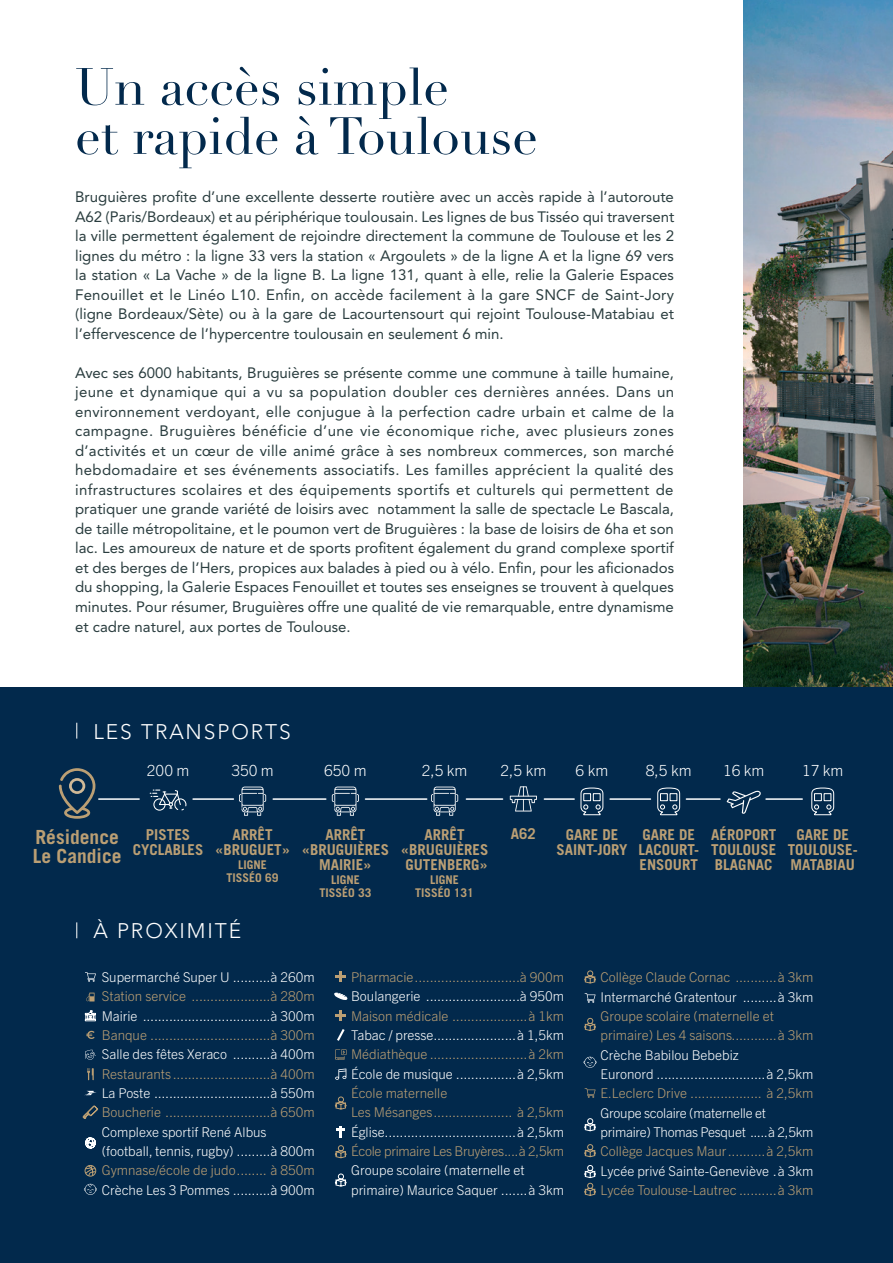
<style>
.page{position:relative;width:893px;height:1263px;background:#fff}
.page>*{position:absolute;margin:0;border:0;box-sizing:border-box;transform-origin:0 0}
.t1{font:51.45px/49.2px "Didot";color:#02294c}
.t2{font:300 21px "Avenir LT Std";letter-spacing:.09em;color:#fff}
.t3{font:700 19.5px/19.5px "Trade Gothic LT Std";color:#bb9f74}
.t4{font:300 15.45px "Trade Gothic Next LT Pro";color:#fff}
.t5{font:15px/19.5px "Avenir LT Std";color:#2a3d3f;text-align:justify}
.t6{font:700 15px/15px "Trade Gothic LT Std";color:#bb9f74;text-align:center}
.t7{font:300 13.5px/19.4px "Trade Gothic Next LT Pro";color:#fff}
.t8{font:300 13.5px/19.4px "Trade Gothic Next LT Pro";color:#bb9f74}
.t9{font:300 13.5px/19.4px "Trade Gothic Next LT Pro";letter-spacing:-.02em;color:#fff}
.t10{font:300 13.5px "Trade Gothic Next LT Pro";letter-spacing:-.02em;color:#bb9f74}
.t11{font:700 12px/13.5px "Trade Gothic LT Std";color:#bb9f74;text-align:center}
</style>
<div class="page">
<img style="left:744px;top:0;width:149px;height:687px">
<div style="left:0;top:687px;width:893px;height:576px;background:#02294c"></div>
<svg style="left:76px;top:723px;width:1px;height:16px"></svg>
<svg style="left:76px;top:922px;width:1px;height:16px"></svg>
<hr style="left:99px;top:798px;width:40px;height:2px;background:#fff">
<hr style="left:193px;top:798px;width:40px;height:2px;background:#fff">
<hr style="left:273px;top:798px;width:53px;height:2px;background:#fff">
<hr style="left:365px;top:798px;width:62px;height:2px;background:#fff">
<hr style="left:466px;top:798px;width:37px;height:2px;background:#fff">
<hr style="left:610px;top:798px;width:40px;height:2px;background:#fff">
<hr style="left:544px;top:798px;width:30px;height:2px;background:#fff">
<hr style="left:686px;top:798px;width:34px;height:2px;background:#fff">
<hr style="left:766px;top:798px;width:36px;height:2px;background:#fff">
<svg style="left:59px;top:768px;width:36px;height:51px"></svg>
<svg style="left:727px;top:791px;width:34px;height:23px"></svg>
<svg style="left:150px;top:789px;width:36px;height:22px"></svg>
<svg style="left:580px;top:787px;width:24px;height:29px"></svg>
<svg style="left:657px;top:787px;width:23px;height:29px"></svg>
<svg style="left:811px;top:787px;width:24px;height:29px"></svg>
<svg style="left:334px;top:992px;width:14px;height:8px"></svg>
<svg style="left:85px;top:1165px;width:11px;height:11px"></svg>
<svg style="left:84px;top:1184px;width:13px;height:11px"></svg>
<svg style="left:583px;top:1057px;width:14px;height:11px"></svg>
<svg style="left:86px;top:992px;width:9px;height:9px"></svg>
<svg style="left:85px;top:1010px;width:11px;height:11px"></svg>
<svg style="left:85px;top:1091px;width:12px;height:4px"></svg>
<svg style="left:85px;top:972px;width:11px;height:10px"></svg>
<svg style="left:585px;top:993px;width:10px;height:10px"></svg>
<svg style="left:585px;top:1088px;width:10px;height:10px"></svg>
<svg style="left:335px;top:1145px;width:12px;height:13px"></svg>
<svg style="left:335px;top:1096px;width:12px;height:14px"></svg>
<svg style="left:584px;top:970px;width:12px;height:14px"></svg>
<svg style="left:584px;top:1018px;width:12px;height:13px"></svg>
<svg style="left:584px;top:1144px;width:12px;height:13px"></svg>
<svg style="left:335px;top:1173px;width:12px;height:14px"></svg>
<svg style="left:584px;top:1165px;width:12px;height:31px"></svg>
<svg style="left:584px;top:1118px;width:12px;height:13px"></svg>
<svg style="left:239px;top:787px;width:27px;height:29px"></svg>
<svg style="left:332px;top:787px;width:27px;height:29px"></svg>
<svg style="left:431px;top:787px;width:27px;height:29px"></svg>
<svg style="left:85px;top:1137px;width:11px;height:12px"></svg>
<svg style="left:337px;top:1029px;width:8px;height:12px"></svg>
<svg style="left:336px;top:972px;width:10px;height:10px"></svg>
<svg style="left:336px;top:1010px;width:10px;height:10px"></svg>
<svg style="left:336px;top:1126px;width:9px;height:11px"></svg>
<svg style="left:86px;top:1031px;width:9px;height:8px"></svg>
<svg style="left:83px;top:1105px;width:15px;height:13px"></svg>
<svg style="left:335px;top:1068px;width:11px;height:12px"></svg>
<svg style="left:85px;top:1050px;width:11px;height:10px"></svg>
<hr style="left:892px;top:687px;width:1px;height:576px;background:#e6d9c4">
<svg style="left:892px;top:732px;width:1px;height:531px"></svg>
<svg style="left:510px;top:786px;width:27px;height:25px"></svg>
<svg style="left:87px;top:1068px;width:7px;height:12px"></svg>
<svg style="left:335px;top:1049px;width:12px;height:11px"></svg>
<h1 class="t1" style="left:75px;top:63px;width:464px">Un accès simple<br>et rapide à Toulouse</h1>
<p class="t5" style="left:75px;top:188px;width:601px">Bruguières profite d’une excellente desserte routière avec un accès rapide à l’autoroute A62 (Paris/Bordeaux) et au périphérique toulousain. Les lignes de bus Tisséo qui traversent la ville permettent également de rejoindre directement la commune de Toulouse et les 2 lignes du métro : la ligne 33 vers la station « Argoulets » de la ligne A et la ligne 69 vers la station « La Vache » de la ligne B. La ligne 131, quant à elle, relie la Galerie Espaces Fenouillet et le Linéo L10. Enfin, on accède facilement à la gare SNCF de Saint-Jory (ligne Bordeaux/Sète) ou à la gare de Lacourtensourt qui rejoint Toulouse-Matabiau et l’effervescence de l’hypercentre toulousain en seulement 6 min.</p>
<p class="t5" style="left:75px;top:363px;width:601px">Avec ses 6000 habitants, Bruguières se présente comme une commune à taille humaine, jeune et dynamique qui a vu sa population doubler ces dernières années. Dans un environnement verdoyant, elle conjugue à la perfection cadre urbain et calme de la campagne. Bruguières bénéficie d’une vie économique riche, avec plusieurs zones d’activités et un cœur de ville animé grâce à ses nombreux commerces, son marché hebdomadaire et ses événements associatifs. Les familles apprécient la qualité des infrastructures scolaires et des équipements sportifs et culturels qui permettent de pratiquer une grande variété de loisirs avec notamment la salle de spectacle Le Bascala, de taille métropolitaine, et le poumon vert de Bruguières : la base de loisirs de 6ha et son lac. Les amoureux de nature et de sports profitent également du grand complexe sportif et des berges de l’Hers, propices aux balades à pied ou à vélo. Enfin, pour les aficionados du shopping, la Galerie Espaces Fenouillet et toutes ses enseignes se trouvent à quelques minutes. Pour résumer, Bruguières offre une qualité de vie remarquable, entre dynamisme et cadre naturel, aux portes de Toulouse.</p>
<h2 class="t2" style="left:93px;top:719px;width:199px">LES TRANSPORTS</h2>
<p class="t4" style="left:147px;top:759px;width:44px">200 m</p>
<p class="t4" style="left:231px;top:759px;width:44px">350 m</p>
<p class="t4" style="left:324px;top:759px;width:44px">650 m</p>
<p class="t4" style="left:422px;top:759px;width:47px">2,5 km</p>
<p class="t4" style="left:500px;top:759px;width:47px">2,5 km</p>
<p class="t4" style="left:576px;top:759px;width:34px">6 km</p>
<p class="t4" style="left:646px;top:759px;width:47px">8,5 km</p>
<p class="t4" style="left:723px;top:759px;width:43px">16 km</p>
<p class="t4" style="left:802px;top:759px;width:43px">17 km</p>
<h3 class="t3" style="left:33px;top:826px;width:90px">Résidence<br>Le Candice</h3>
<p class="t6" style="left:215px;top:827px;width:77px">ARRÊT «BRUGUET»</p>
<p class="t11" style="left:227px;top:858px;width:54px">LIGNE<br>TISSÉO 69</p>
<p class="t6" style="left:302px;top:827px;width:89px">ARRÊT «BRUGUIÈRES<br>MAIRIE»</p>
<p class="t11" style="left:319px;top:873px;width:54px">LIGNE<br>TISSÉO 33</p>
<p class="t6" style="left:401px;top:827px;width:89px">ARRÊT «BRUGUIÈRES<br>GUTENBERG»</p>
<p class="t11" style="left:415px;top:873px;width:60px">LIGNE<br>TISSÉO 131</p>
<p class="t6" style="left:511px;top:826px;width:27px">A62</p>
<p class="t6" style="left:133px;top:827px;width:72px">PISTES<br>CYCLABLES</p>
<p class="t6" style="left:556px;top:827px;width:73px">GARE DE<br>SAINT-JORY</p>
<h2 class="t2" style="left:93px;top:919px;width:149px">À PROXIMITÉ</h2>
<p class="t6" style="left:638px;top:827px;width:62px;text-align:left">GARE DE<br>LACOURT-<br>ENSOURT</p>
<p class="t6" style="left:711px;top:827px;width:67px;text-align:justify">AÉROPORT TOULOUSE BLAGNAC</p>
<p class="t6" style="left:788px;top:827px;width:72px">GARE DE<br>TOULOUSE-<br>MATABIAU</p>
<p class="t7" style="left:102px;top:966px;width:215px">Supermarché Super U ..........à 260m</p>
<p class="t8" style="left:102px;top:986px;width:215px">Station service .....................à 280m</p>
<p class="t7" style="left:102px;top:1005px;width:215px">Mairie ..................................à 300m</p>
<p class="t8" style="left:102px;top:1024px;width:215px">Banque ................................à 300m</p>
<p class="t7" style="left:102px;top:1044px;width:215px">Salle des fêtes Xeraco ..........à 400m</p>
<p class="t8" style="left:102px;top:1063px;width:215px">Restaurants ..........................à 400m</p>
<p class="t7" style="left:102px;top:1082px;width:215px">La Poste ...............................à 550m</p>
<p class="t8" style="left:102px;top:1102px;width:215px">Boucherie ............................à 650m</p>
<p class="t7" style="left:102px;top:1121px;width:215px">Complexe sportif René Albus (football, tennis, rugby) .........à 800m</p>
<p class="t8" style="left:102px;top:1160px;width:215px">Gymnase/école de judo........ à 850m</p>
<p class="t7" style="left:102px;top:1179px;width:215px">Crèche Les 3 Pommes ..........à 900m</p>
<p class="t8" style="left:351px;top:967px;width:215px">Pharmacie............................à 900m</p>
<p class="t7" style="left:351px;top:986px;width:215px">Boulangerie .........................à 950m</p>
<p class="t8" style="left:351px;top:1005px;width:215px">Maison médicale ....................à 1km</p>
<p class="t7" style="left:351px;top:1025px;width:215px">Tabac / presse......................à 1,5km</p>
<p class="t8" style="left:351px;top:1044px;width:215px">Médiathèque ..........................à 2km</p>
<p class="t7" style="left:351px;top:1063px;width:215px">École de musique ................à 2,5km</p>
<p class="t8" style="left:351px;top:1083px;width:215px">École maternelle<br>Les Mésanges..................... à 2,5km</p>
<p class="t7" style="left:351px;top:1121px;width:215px">Église...................................à 2,5km</p>
<p class="t10" style="left:351px;top:1142px;width:215px">École primaire Les Bruyères....à 2,5km</p>
<p class="t7" style="left:351px;top:1160px;width:215px">Groupe scolaire (maternelle et primaire) Maurice Saquer .......à 3km</p>
<p class="t8" style="left:601px;top:967px;width:215px">Collège Claude Cornac ...........à 3km</p>
<p class="t7" style="left:601px;top:986px;width:215px">Intermarché Gratentour .........à 3km</p>
<p class="t8" style="left:601px;top:1005px;width:215px">Groupe scolaire (maternelle et primaire) Les 4 saisons............à 3km</p>
<p class="t7" style="left:601px;top:1044px;width:215px">Crèche Babilou Bebebiz<br>Euronord .............................à 2,5km</p>
<p class="t8" style="left:601px;top:1083px;width:215px">E.Leclerc Drive ................... à 2,5km</p>
<p class="t9" style="left:601px;top:1102px;width:215px">Groupe scolaire (maternelle et primaire) Thomas Pesquet .....à 2,5km</p>
<p class="t8" style="left:601px;top:1141px;width:215px">Collège Jacques Maur..........à 2,5km</p>
<p class="t7" style="left:601px;top:1160px;width:215px">Lycée privé Sainte-Geneviève .à 3km</p>
<p class="t8" style="left:601px;top:1179px;width:215px">Lycée Toulouse-Lautrec ..........à 3km</p>
</div>
